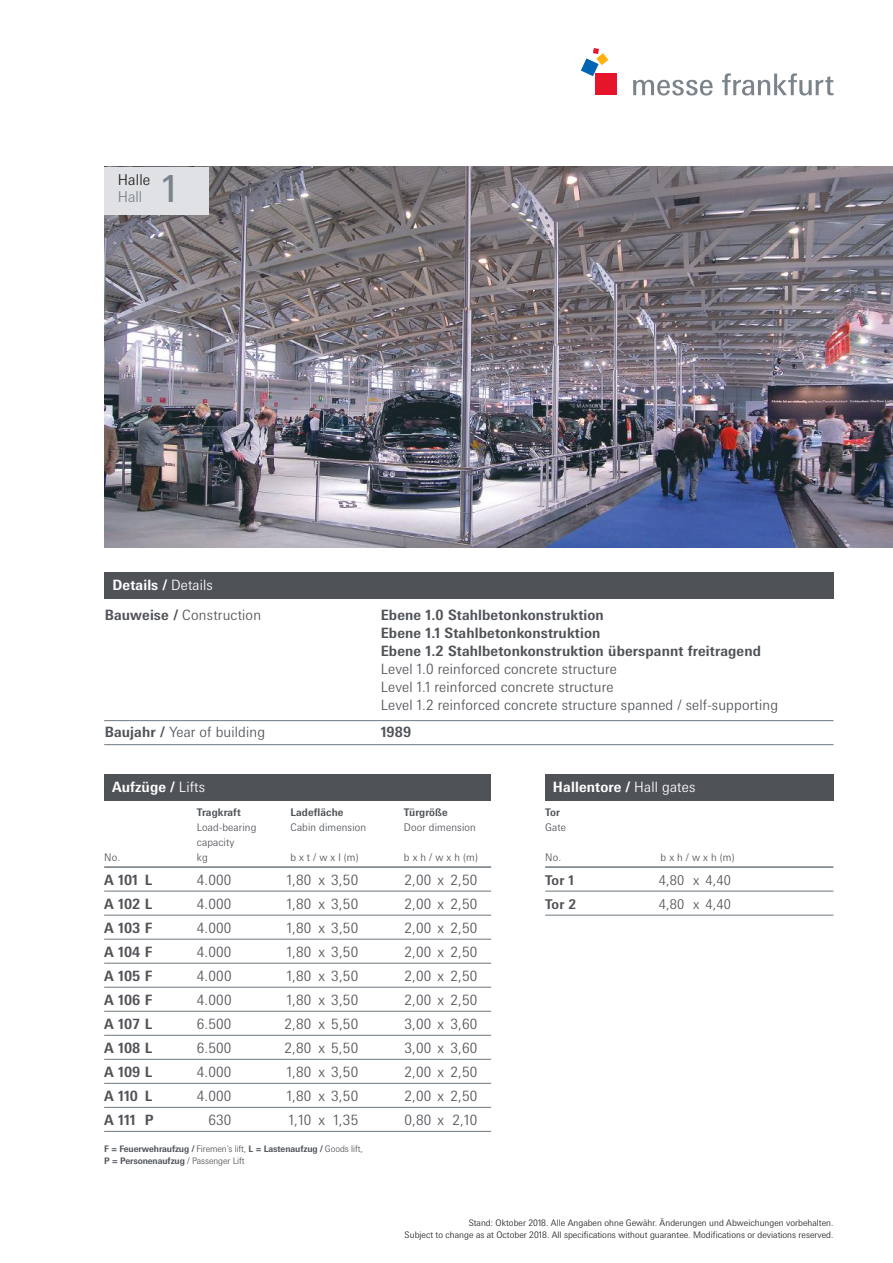
<style>
.page{position:relative;width:893px;height:1263px;background:#fff}
.page>*{position:absolute;margin:0;border:0;box-sizing:border-box;transform-origin:0 0}
.t1{font:37.5px "Messe Univers";color:#7b848a}
.t2{font:300 15px "Messe Univers";letter-spacing:.01em;color:#241f1f}
.t3{font:300 15px "Messe Univers";color:#7b848a}
.t4{font:300 14.25px/18px "Messe Univers";letter-spacing:.01em;color:#4f5358}
.t5{font:700 14.25px/18px "Messe Univers";letter-spacing:.01em;color:#4f5358}
.t6{font:700 14.25px "Messe Univers";letter-spacing:.01em;color:#fff}
.t7{font:300 13.5px "Messe Univers";letter-spacing:.01em;color:#4f5358}
.t8{font:700 13.5px "Messe Univers";letter-spacing:-.03em;color:#4f5358}
.t9{font:300 10.5px "Messe Univers";letter-spacing:.01em;color:#4f5358}
.t10{font:700 10.5px "Messe Univers";letter-spacing:.01em;color:#4f5358}
.t11{font:300 9px/11.9px "Messe Univers";color:#241f1f;text-align:right}
.t12{font:700 9px/11.9px "Messe Univers";letter-spacing:-.01em;color:#4f5358}
.s1{font-weight:700;color:#fff}
.s2{color:#fff}
.s3{font-weight:700}
.s4{font-weight:300}
</style>
<div class="page">
<div style="left:595px;top:74px;width:22px;height:21px;background:#e6152c"></div>
<svg style="left:581px;top:48px;width:27px;height:28px"></svg>
<svg style="left:633px;top:80px;width:80px;height:16px"></svg>
<svg style="left:722px;top:73px;width:111px;height:23px"></svg>
<img style="left:104px;top:167px;width:789px;height:381px">
<div style="left:104px;top:167px;width:104px;height:47px;background:#dfe1e4"></div>
<div style="left:104px;top:774px;width:387px;height:26px;background:#4f5358"></div>
<div style="left:545px;top:774px;width:288px;height:26px;background:#4f5358"></div>
<div style="left:104px;top:572px;width:729px;height:26px;background:#4f5358"></div>
<hr style="left:104px;top:866px;width:387px;height:2px;background:#6d7780">
<hr style="left:104px;top:891px;width:387px;height:1px;background:#6d7780">
<hr style="left:545px;top:891px;width:288px;height:1px;background:#6d7780">
<hr style="left:104px;top:915px;width:387px;height:1px;background:#6d7780">
<hr style="left:545px;top:915px;width:288px;height:1px;background:#6d7780">
<hr style="left:104px;top:939px;width:387px;height:1px;background:#6d7780">
<hr style="left:104px;top:963px;width:387px;height:1px;background:#6d7780">
<hr style="left:104px;top:987px;width:387px;height:1px;background:#6d7780">
<hr style="left:104px;top:1011px;width:387px;height:1px;background:#6d7780">
<hr style="left:104px;top:1035px;width:387px;height:1px;background:#6d7780">
<hr style="left:104px;top:1059px;width:387px;height:1px;background:#6d7780">
<hr style="left:104px;top:1083px;width:387px;height:1px;background:#6d7780">
<hr style="left:104px;top:1107px;width:387px;height:1px;background:#6d7780">
<hr style="left:104px;top:1131px;width:387px;height:1px;background:#6d7780">
<hr style="left:545px;top:866px;width:288px;height:2px;background:#6d7780">
<hr style="left:104px;top:744px;width:729px;height:1px;background:#6d7780">
<hr style="left:104px;top:720px;width:729px;height:1px;background:#6d7780">
<p class="t2" style="left:118px;top:172px;width:34px">Halle</p>
<p class="t3" style="left:118px;top:188px;width:26px">Hall</p>
<h1 class="t1" style="left:162px;top:167px;width:16px">1</h1>
<p class="t4" style="left:105px;top:570px;width:158px;line-height:30px;text-indent:8px"><span class="s1">Details /</span> <span class="s2">Details<br></span><span class="s3">Bauweise /</span> Construction</p>
<p class="t5" style="left:381px;top:606px;width:382px">Ebene 1.0 Stahlbetonkonstruktion<br>Ebene 1.1 Stahlbetonkonstruktion<br>Ebene 1.2 Stahlbetonkonstruktion überspannt freitragend</p>
<p class="t4" style="left:381px;top:660px;width:399px">Level 1.0 reinforced concrete structure<br>Level 1.1 reinforced concrete structure<br>Level 1.2 reinforced concrete structure spanned / self-supporting</p>
<p class="t4" style="left:105px;top:723px;width:162px"><span class="s3">Baujahr /</span> Year of building</p>
<p class="t5" style="left:381px;top:723px;width:32px">1989</p>
<p class="t6" style="left:112px;top:779px;width:95px">Aufzüge / <span class="s4">Lifts</span></p>
<p class="t10" style="left:197px;top:806px;width:45px">Tragkraft</p>
<p class="t10" style="left:290px;top:806px;width:55px">Ladefläche</p>
<p class="t10" style="left:404px;top:806px;width:45px">Türgröße</p>
<p class="t9" style="left:197px;top:822px;width:61px">Load-bearing</p>
<p class="t9" style="left:290px;top:822px;width:77px">Cabin dimension</p>
<p class="t9" style="left:404px;top:822px;width:73px">Door dimension</p>
<p class="t9" style="left:197px;top:837px;width:39px">capacity</p>
<p class="t9" style="left:104px;top:852px;width:18px">No.</p>
<p class="t9" style="left:197px;top:852px;width:12px">kg</p>
<p class="t9" style="left:290px;top:852px;width:70px">b x t / w x l (m)</p>
<p class="t9" style="left:404px;top:852px;width:75px">b x h / w x h (m)</p>
<p class="t5" style="left:104px;top:871px;width:50px">A 101 L</p>
<p class="t4" style="left:197px;top:871px;width:36px">4.000</p>
<p class="t4" style="left:287px;top:871px;width:73px">1,80 x 3,50</p>
<p class="t4" style="left:404px;top:871px;width:75px">2,00 x 2,50</p>
<p class="t5" style="left:104px;top:895px;width:50px">A 102 L</p>
<p class="t4" style="left:197px;top:895px;width:36px">4.000</p>
<p class="t4" style="left:287px;top:895px;width:73px">1,80 x 3,50</p>
<p class="t4" style="left:404px;top:895px;width:75px">2,00 x 2,50</p>
<p class="t5" style="left:104px;top:919px;width:50px">A 103 F</p>
<p class="t4" style="left:197px;top:919px;width:36px">4.000</p>
<p class="t4" style="left:287px;top:919px;width:73px">1,80 x 3,50</p>
<p class="t4" style="left:404px;top:919px;width:75px">2,00 x 2,50</p>
<p class="t5" style="left:104px;top:943px;width:50px">A 104 F</p>
<p class="t4" style="left:197px;top:943px;width:36px">4.000</p>
<p class="t4" style="left:287px;top:943px;width:73px">1,80 x 3,50</p>
<p class="t4" style="left:404px;top:943px;width:75px">2,00 x 2,50</p>
<p class="t5" style="left:104px;top:967px;width:50px">A 105 F</p>
<p class="t4" style="left:197px;top:967px;width:36px">4.000</p>
<p class="t4" style="left:287px;top:967px;width:73px">1,80 x 3,50</p>
<p class="t4" style="left:404px;top:967px;width:75px">2,00 x 2,50</p>
<p class="t5" style="left:104px;top:991px;width:50px">A 106 F</p>
<p class="t4" style="left:197px;top:991px;width:36px">4.000</p>
<p class="t4" style="left:287px;top:991px;width:73px">1,80 x 3,50</p>
<p class="t4" style="left:404px;top:991px;width:75px">2,00 x 2,50</p>
<p class="t5" style="left:104px;top:1015px;width:50px">A 107 L</p>
<p class="t4" style="left:197px;top:1015px;width:36px">6.500</p>
<p class="t4" style="left:284px;top:1015px;width:75px">2,80 x 5,50</p>
<p class="t4" style="left:404px;top:1015px;width:75px">3,00 x 3,60</p>
<p class="t5" style="left:104px;top:1039px;width:50px">A 108 L</p>
<p class="t4" style="left:197px;top:1039px;width:36px">6.500</p>
<p class="t4" style="left:284px;top:1039px;width:75px">2,80 x 5,50</p>
<p class="t4" style="left:404px;top:1039px;width:75px">3,00 x 3,60</p>
<p class="t5" style="left:104px;top:1063px;width:50px">A 109 L</p>
<p class="t4" style="left:197px;top:1063px;width:36px">4.000</p>
<p class="t4" style="left:287px;top:1063px;width:73px">1,80 x 3,50</p>
<p class="t4" style="left:404px;top:1063px;width:75px">2,00 x 2,50</p>
<p class="t5" style="left:104px;top:1087px;width:50px">A 110 L</p>
<p class="t4" style="left:197px;top:1087px;width:36px">4.000</p>
<p class="t4" style="left:287px;top:1087px;width:73px">1,80 x 3,50</p>
<p class="t4" style="left:404px;top:1087px;width:75px">2,00 x 2,50</p>
<p class="t5" style="left:104px;top:1111px;width:51px">A 111 P</p>
<p class="t4" style="left:208px;top:1111px;width:25px">630</p>
<p class="t4" style="left:289px;top:1111px;width:71px">1,10 x 1,35</p>
<p class="t4" style="left:404px;top:1111px;width:75px">0,80 x 2,10</p>
<p class="t12" style="left:104px;top:1143px;width:260px">F = Feuerwehraufzug / <span class="s4">Firemen’s lift,</span> L = Lastenaufzug / <span class="s4">Goods lift,<br></span>P = Personenaufzug <span class="s4">/ Passenger Lift</span></p>
<p class="t6" style="left:553px;top:779px;width:144px">Hallentore / <span class="s4">Hall gates</span></p>
<p class="t10" style="left:545px;top:806px;width:16px">Tor</p>
<p class="t9" style="left:545px;top:822px;width:22px">Gate</p>
<p class="t9" style="left:545px;top:852px;width:18px">No.</p>
<p class="t9" style="left:661px;top:852px;width:75px">b x h / w x h (m)</p>
<p class="t8" style="left:545px;top:872px;width:30px">Tor 1</p>
<p class="t7" style="left:659px;top:873px;width:74px">4,80 x 4,40</p>
<p class="t8" style="left:545px;top:896px;width:33px">Tor 2</p>
<p class="t7" style="left:659px;top:897px;width:74px">4,80 x 4,40</p>
<p class="t11" style="left:405px;top:1217px;width:430px">Stand: Oktober 2018. Alle Angaben ohne Gewähr. Änderungen und Abweichungen vorbehalten.<br>Subject to change as at October 2018. All specifications without guarantee. Modifications or deviations reserved.</p>
</div>
